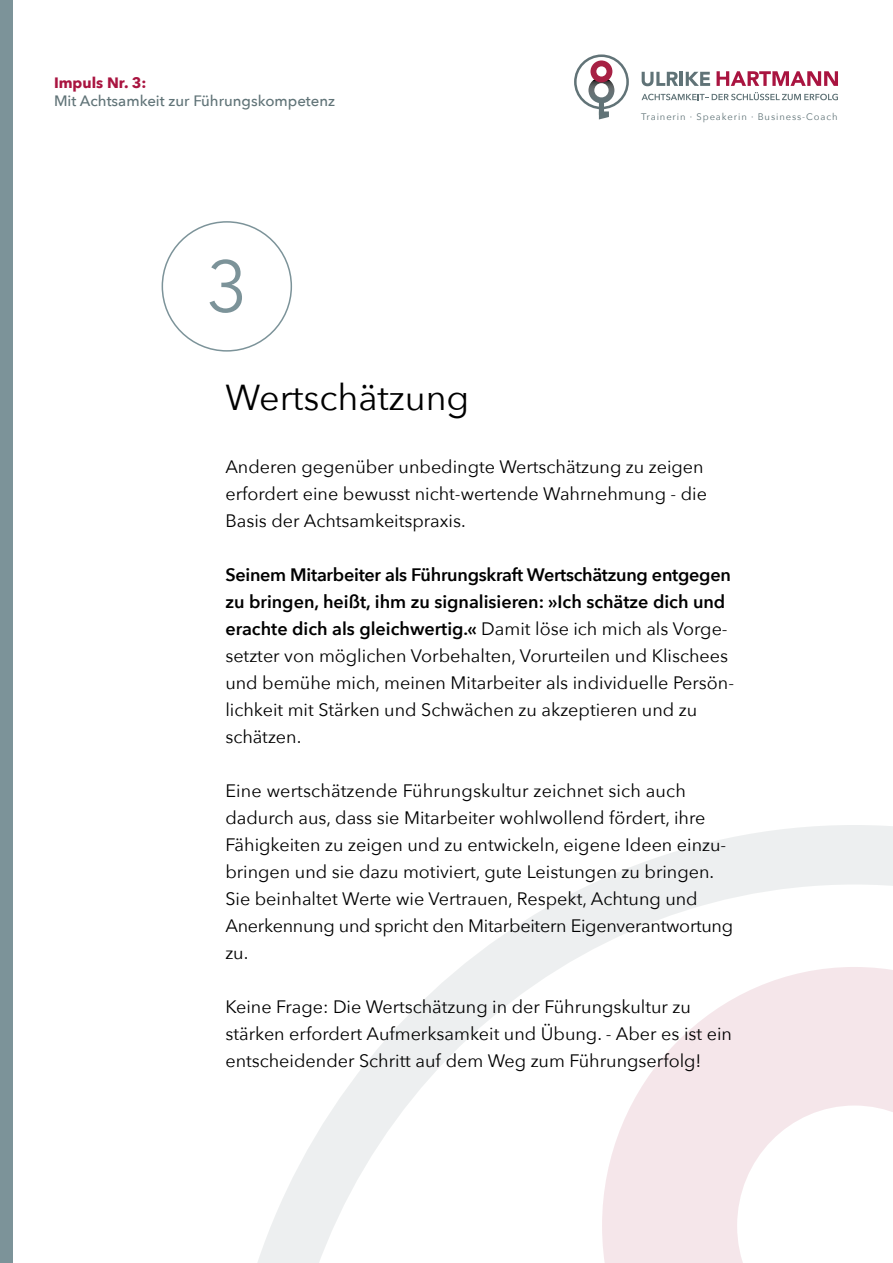
<style>
.page{position:relative;width:893px;height:1263px;background:#fff}
.page>*{position:absolute;margin:0;border:0;box-sizing:border-box;transform-origin:0 0}
.t1{font:72px "Avenir Next";color:#7c9399}
.t2{font:36px "Avenir Next";color:#000}
.t3{font:18px/27px "Avenir Next";color:#000}
.t4{font:500 15px "Avenir Next";color:#607377}
.t5{font:700 15px "Avenir Next";color:#a91440}
.t6{font:9.45px "Avenir Next";letter-spacing:.095em;color:#607377}
.s1{font-weight:600}
</style>
<div class="page">
<svg style="left:258px;top:825px;width:635px;height:438px"></svg>
<svg style="left:602px;top:967px;width:291px;height:296px;fill:#f5e6ea"></svg>
<div style="left:0;top:0;width:13px;height:1263px;background:#7c9399"></div>
<svg style="left:642px;top:72px;width:36px;height:14px"></svg>
<hr style="left:680px;top:72px;width:3px;height:14px;background:#607377">
<svg style="left:686px;top:72px;width:24px;height:14px"></svg>
<svg style="left:717px;top:71px;width:121px;height:15px"></svg>
<svg style="left:642px;top:92px;width:196px;height:8px"></svg>
<svg style="left:574px;top:54px;width:55px;height:65px"></svg>
<p class="t5" style="left:54px;top:69px;width:94px">Impuls Nr. 3:</p>
<p class="t4" style="left:54px;top:88px;width:283px">Mit Achtsamkeit zur Führungskompetenz</p>
<h1 class="t1" style="left:206px;top:226px;width:43px">3</h1>
<h2 class="t2" style="left:225px;top:367px;width:245px">Wertschätzung</h2>
<p class="t6" style="left:641px;top:109px;width:198px">Trainerin · Speakerin · Business-Coach</p>
<p class="t3" style="left:225px;top:452px;width:483px">Anderen gegenüber unbedingte Wertschätzung zu zeigen erfordert eine bewusst nicht-wertende Wahrnehmung - die<br>Basis der Achtsamkeitspraxis.</p>
<p class="t3" style="left:225px;top:560px;width:510px"><span class="s1">Seinem Mitarbeiter als Führungskraft Wertschätzung entgegen zu bringen, heißt, ihm zu signalisieren: »Ich schätze dich und erachte dich als gleichwertig.«</span> Damit löse ich mich als Vorge&shy;setzter von möglichen Vorbehalten, Vorurteilen und Klischees und bemühe mich, meinen Mitarbeiter als individuelle Persön&shy;lichkeit mit Stärken und Schwächen zu akzeptieren und zu schätzen.</p>
<p class="t3" style="left:225px;top:776px;width:509px">Eine wertschätzende Führungskultur zeichnet sich auch dadurch aus, dass sie Mitarbeiter wohlwollend fördert, ihre Fähigkeiten zu zeigen und zu entwickeln, eigene Ideen einzu&shy;bringen und sie dazu motiviert, gute Leistungen zu bringen.<br>Sie beinhaltet Werte wie Vertrauen, Respekt, Achtung und Anerkennung und spricht den Mitarbeitern Eigenverantwortung zu.</p>
<p class="t3" style="left:225px;top:992px;width:508px">Keine Frage: Die Wertschätzung in der Führungskultur zu stärken erfordert Aufmerksamkeit und Übung. - Aber es ist ein entscheidender Schritt auf dem Weg zum Führungserfolg!</p>
</div>
